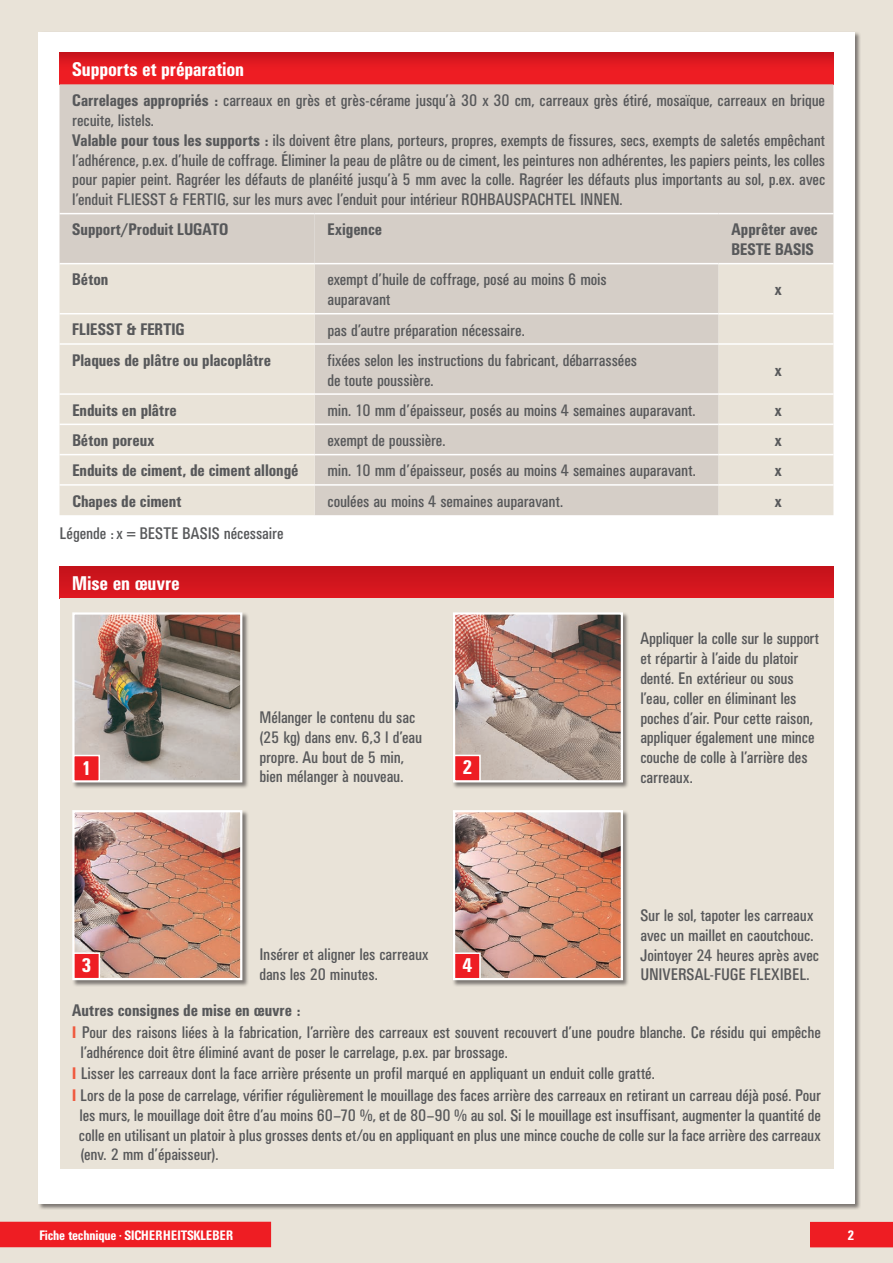
<style>
.page{position:relative;width:893px;height:1263px;background:#e9e3d8}
.page>*{position:absolute;margin:0;border:0;box-sizing:border-box;transform-origin:0 0}
.t1{font:500 condensed 19.5px "UN11";letter-spacing:.005em;color:#fff}
.t2{font:condensed 16.5px/19.8px "UN11";color:#57585a}
.t3{font:500 condensed 16.5px/19.8px "UN11";letter-spacing:.01em;color:#57585a}
.t4{font:500 condensed 13.5px "UN11";color:#fff}
.s1{font-weight:500}
.s2{font-weight:500;color:#f0593e}
</style>
<div class="page">
<div style="left:38px;top:32px;width:817px;height:1171px;background:#fff"></div>
<div style="left:810px;top:1222px;width:83px;height:25px;background:#ee1d23"></div>
<div style="left:0;top:1222px;width:271px;height:25px;background:#ee1d23"></div>
<div style="left:60px;top:52px;width:773px;height:32px;background:linear-gradient(to bottom,#d0151e,#f61f24)"></div>
<div style="left:60px;top:84px;width:773px;height:179px;background:#d5cec7"></div>
<div style="left:315px;top:214px;width:518px;height:301px;background:#d5cec7"></div>
<div style="left:60px;top:264px;width:255px;height:251px;background:#e9e3d8"></div>
<div style="left:719px;top:264px;width:114px;height:251px;background:#e9e3d8"></div>
<hr style="left:315px;top:263px;width:404px;height:1px;background:#fff">
<hr style="left:719px;top:263px;width:114px;height:1px;background:#fff">
<hr style="left:60px;top:313px;width:255px;height:1px;background:#fff">
<hr style="left:315px;top:313px;width:404px;height:1px;background:#fff">
<hr style="left:719px;top:313px;width:114px;height:1px;background:#fff">
<hr style="left:60px;top:343px;width:255px;height:2px;background:#fff">
<hr style="left:315px;top:343px;width:404px;height:2px;background:#fff">
<hr style="left:719px;top:343px;width:114px;height:2px;background:#fff">
<hr style="left:60px;top:393px;width:255px;height:2px;background:#fff">
<hr style="left:315px;top:393px;width:404px;height:2px;background:#fff">
<hr style="left:719px;top:393px;width:114px;height:2px;background:#fff">
<hr style="left:60px;top:213px;width:255px;height:1px;background:#fff">
<hr style="left:315px;top:213px;width:404px;height:1px;background:#fff">
<hr style="left:719px;top:213px;width:114px;height:1px;background:#fff">
<hr style="left:60px;top:454px;width:255px;height:1px;background:#fff">
<hr style="left:315px;top:454px;width:404px;height:1px;background:#fff">
<hr style="left:719px;top:454px;width:114px;height:1px;background:#fff">
<hr style="left:60px;top:484px;width:255px;height:2px;background:#fff">
<hr style="left:315px;top:484px;width:404px;height:2px;background:#fff">
<hr style="left:719px;top:484px;width:114px;height:2px;background:#fff">
<hr style="left:60px;top:424px;width:255px;height:1px;background:#fff">
<hr style="left:315px;top:424px;width:404px;height:1px;background:#fff">
<hr style="left:719px;top:424px;width:114px;height:1px;background:#fff">
<div style="left:60px;top:567px;width:773px;height:32px;background:linear-gradient(to right,#d2161e,#d2161e)"></div>
<div style="left:60px;top:599px;width:773px;height:570px;background:#e9e3d8"></div>
<div style="left:72px;top:612px;width:177px;height:177px;background:#231f20;opacity:.55"></div>
<img style="left:75px;top:615px;width:164px;height:164px">
<div style="left:72px;top:612px;width:170px;height:170px;border:2px solid #fff"></div>
<div style="left:74px;top:755px;width:25px;height:26px;background:#ee1d23"></div>
<div style="left:73px;top:755px;width:27px;height:27px;border:2px solid #fff"></div>
<div style="left:453px;top:612px;width:177px;height:177px;background:#231f20;opacity:.55"></div>
<img style="left:456px;top:615px;width:164px;height:164px">
<div style="left:453px;top:612px;width:170px;height:170px;border:2px solid #fff"></div>
<div style="left:454px;top:755px;width:26px;height:26px;background:#ee1d23"></div>
<div style="left:454px;top:755px;width:27px;height:27px;border:2px solid #fff"></div>
<div style="left:72px;top:810px;width:177px;height:177px;background:#231f20;opacity:.55"></div>
<img style="left:75px;top:813px;width:164px;height:164px">
<div style="left:72px;top:810px;width:170px;height:170px;border:2px solid #fff"></div>
<div style="left:453px;top:810px;width:177px;height:177px;background:#231f20;opacity:.55"></div>
<img style="left:456px;top:813px;width:164px;height:164px">
<div style="left:453px;top:810px;width:170px;height:170px;border:2px solid #fff"></div>
<div style="left:454px;top:953px;width:26px;height:26px;background:#ee1d23"></div>
<div style="left:454px;top:952px;width:27px;height:27px;border:2px solid #fff"></div>
<div style="left:74px;top:953px;width:25px;height:26px;background:#ee1d23"></div>
<div style="left:73px;top:952px;width:27px;height:27px;border:2px solid #fff"></div>
<p class="t1" style="left:72px;top:58px;width:173px">Supports et préparation</p>
<p class="t2" style="left:72px;top:90px;width:754px"><span class="s1">Carrelages appropriés :</span> carreaux en grès et grès-cérame jusqu’à 30 x 30 cm, carreaux grès étiré, mosaïque, carreaux en brique recuite, listels.<br><span class="s1">Valable pour tous les supports :</span> ils doivent être plans, porteurs, propres, exempts de fissures, secs, exempts de saletés empêchant l’adhérence, p.ex. d’huile de coffrage. Éliminer la peau de plâtre ou de ciment, les peintures non adhérentes, les papiers peints, les colles pour papier peint. Ragréer les défauts de planéité jusqu’à 5 mm avec la colle. Ragréer les défauts plus importants au sol, p.ex. avec l’enduit FLIESST &amp; FERTIG, sur les murs avec l’enduit pour intérieur ROHBAUSPACHTEL INNEN.</p>
<p class="t3" style="left:72px;top:219px;width:157px">Support/Produit LUGATO</p>
<p class="t3" style="left:327px;top:219px;width:56px">Exigence</p>
<p class="t3" style="left:731px;top:219px;width:88px">Apprêter avec<br>BESTE BASIS</p>
<p class="t3" style="left:72px;top:269px;width:37px">Béton</p>
<p class="t2" style="left:327px;top:270px;width:281px">exempt d’huile de coffrage, posé au moins 6 mois auparavant</p>
<p class="t3" style="left:775px;top:279px;width:8px">x</p>
<p class="t3" style="left:72px;top:320px;width:113px">FLIESST &amp; FERTIG</p>
<p class="t2" style="left:327px;top:320px;width:199px">pas d’autre préparation nécessaire.</p>
<p class="t3" style="left:72px;top:350px;width:200px">Plaques de plâtre ou placoplâtre</p>
<p class="t2" style="left:327px;top:350px;width:311px">fixées selon les instructions du fabricant, débarrassées de toute poussière.</p>
<p class="t3" style="left:775px;top:360px;width:8px">x</p>
<p class="t3" style="left:72px;top:400px;width:106px">Enduits en plâtre</p>
<p class="t2" style="left:327px;top:400px;width:370px">min. 10 mm d’épaisseur, posés au moins 4 semaines auparavant.</p>
<p class="t3" style="left:775px;top:400px;width:8px">x</p>
<p class="t3" style="left:72px;top:430px;width:83px">Béton poreux</p>
<p class="t2" style="left:327px;top:430px;width:119px">exempt de poussière.</p>
<p class="t3" style="left:775px;top:430px;width:8px">x</p>
<p class="t3" style="left:72px;top:460px;width:227px">Enduits de ciment, de ciment allongé</p>
<p class="t2" style="left:327px;top:461px;width:370px">min. 10 mm d’épaisseur, posés au moins 4 semaines auparavant.</p>
<p class="t3" style="left:775px;top:460px;width:8px">x</p>
<p class="t3" style="left:72px;top:491px;width:110px">Chapes de ciment</p>
<p class="t2" style="left:328px;top:491px;width:237px">coulées au moins 4 semaines auparavant.</p>
<p class="t3" style="left:775px;top:491px;width:8px">x</p>
<p class="t2" style="left:60px;top:523px;width:225px">Légende : x = BESTE BASIS nécessaire</p>
<p class="t1" style="left:72px;top:572px;width:109px">Mise en œuvre</p>
<p class="t1" style="left:82px;top:756px;width:11px">1</p>
<p class="t2" style="left:259px;top:707px;width:164px">Mélanger le contenu du sac (25 kg) dans env. 6,3 l d’eau propre. Au bout de 5 min, bien mélanger à nouveau.</p>
<p class="t1" style="left:462px;top:756px;width:11px">2</p>
<p class="t2" style="left:259px;top:944px;width:170px">Insérer et aligner les carreaux dans les 20 minutes.</p>
<p class="t1" style="left:82px;top:954px;width:11px">3</p>
<p class="t1" style="left:462px;top:954px;width:11px">4</p>
<p class="t2" style="left:640px;top:628px;width:180px">Appliquer la colle sur le support et répartir à l’aide du platoir denté. En extérieur ou sous l’eau, coller en éliminant les poches d’air. Pour cette raison, appliquer également une mince couche de colle à l’arrière des carreaux.</p>
<p class="t2" style="left:640px;top:905px;width:180px">Sur le sol, tapoter les carreaux avec un maillet en caoutchouc.<br>Jointoyer 24 heures après avec<br>UNIVERSAL-FUGE FLEXIBEL.</p>
<p class="t2" style="left:72px;top:1000px;width:750px;line-height:21.6px"><span class="s1">Autres consignes de mise en œuvre :<br></span><span class="s2">I</span> Pour des raisons liées à la fabrication, l’arrière des carreaux est souvent recouvert d’une poudre blanche. Ce résidu qui empêche</p>
<p class="t2" style="left:72px;top:1041px;width:750px;line-height:21.6px;text-indent:8px">l’adhérence doit être éliminé avant de poser le carrelage, p.ex. par brossage.<br><span class="s2">I</span> Lisser les carreaux dont la face arrière présente un profil marqué en appliquant un enduit colle gratté.<br><span class="s2">I</span> Lors de la pose de carrelage, vérifier régulièrement le mouillage des faces arrière des carreaux en retirant un carreau déjà posé. Pour</p>
<p class="t2" style="left:79px;top:1105px;width:743px;text-align:justify">les murs, le mouillage doit être d’au moins 60–70 %, et de 80–90 % au sol. Si le mouillage est insuffisant, augmenter la quantité de colle en utilisant un platoir à plus grosses dents et/ou en appliquant en plus une mince couche de colle sur la face arrière des carreaux (env. 2 mm d’épaisseur).</p>
<p class="t4" style="left:39px;top:1227px;width:195px">Fiche technique <sup>•</sup> SICHERHEITSKLEBER</p>
<p class="t4" style="left:847px;top:1227px;width:8px">2</p>
</div>
